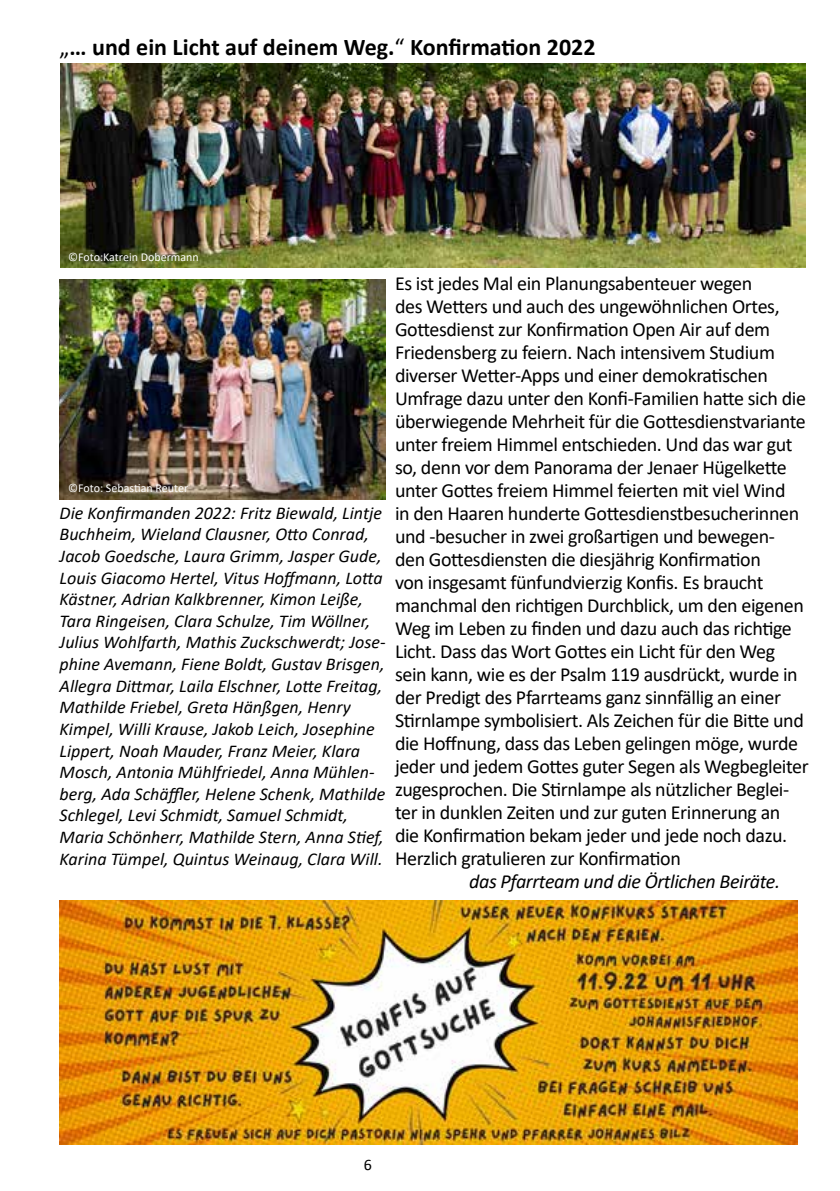
<style>
.page{position:relative;width:840px;height:1191px;background:#fff}
.page>*{position:absolute;margin:0;border:0;box-sizing:border-box;transform-origin:0 0}
.t1{font:700 24px "Calibri";color:#000}
.t2{font:20px/23px "Calibri";letter-spacing:-.02em;color:#000}
.t3{font:italic 20px "Calibri";letter-spacing:-.02em;color:#000}
.t4{font:italic 18px/21.6px "Calibri";color:#000}
.t5{font:16px "Calibri";color:#000}
.t6{font:12px "Calibri";color:#fff}
.s1{font-weight:400}
</style>
<div class="page">
<img style="left:60px;top:64px;width:745px;height:203px">
<img style="left:60px;top:279px;width:326px;height:220px">
<img style="left:60px;top:901px;width:736px;height:243px">
<p class="t1" style="left:60px;top:30px;width:537px"><span class="s1">„</span>… und ein Licht auf deinem Weg.<span class="s1">“</span> Konfirmation 2022</p>
<p class="t6" style="left:68px;top:248px;width:132px">©Foto:Katrein Dobermann</p>
<p class="t6" style="left:68px;top:479px;width:122px">©Foto: Sebastian Reuter</p>
<p class="t4" style="left:60px;top:501px;width:327px">Die Konfirmanden 2022: Fritz Biewald, Lintje Buchheim, Wieland Clausner, Otto Conrad, Jacob Goedsche, Laura Grimm, Jasper Gude, Louis Giacomo Hertel, Vitus Hoffmann, Lotta Kästner, Adrian Kalkbrenner, Kimon Leiße, Tara Ringeisen, Clara Schulze, Tim Wöllner, Julius Wohlfarth, Mathis Zuckschwerdt; Jose&shy;phine Avemann, Fiene Boldt, Gustav Brisgen, Allegra Dittmar, Laila Elschner, Lotte Freitag, Mathilde Friebel, Greta Hänßgen, Henry Kimpel, Willi Krause, Jakob Leich, Josephine Lippert, Noah Mauder, Franz Meier, Klara Mosch, Antonia Mühlfriedel, Anna Mühlen&shy;berg, Ada Schäffler, Helene Schenk, Mathilde Schlegel, Levi Schmidt, Samuel Schmidt, Maria Schönherr, Mathilde Stern, Anna Stief, Karina Tümpel, Quintus Weinaug, Clara Will.</p>
<p class="t2" style="left:395px;top:271px;width:415px">Es ist jedes Mal ein Planungsabenteuer wegen<br>des Wetters und auch des ungewöhnlichen Ortes, Gottesdienst zur Konfirmation Open Air auf dem Friedensberg zu feiern. Nach intensivem Studium diverser Wetter-Apps und einer demokratischen Umfrage dazu unter den Konfi-Familien hatte sich die überwiegende Mehrheit für die Gottesdienstvariante unter freiem Himmel entschieden. Und das war gut so, denn vor dem Panorama der Jenaer Hügelkette unter Gottes freiem Himmel feierten mit viel Wind<br>in den Haaren hunderte Gottesdienstbesucherinnen und -besucher in zwei großartigen und bewegen&shy;den Gottesdiensten die diesjährig Konfirmation<br>von insgesamt fünfundvierzig Konfis. Es braucht manchmal den richtigen Durchblick, um den eigenen Weg im Leben zu finden und dazu auch das richtige Licht. Dass das Wort Gottes ein Licht für den Weg sein kann, wie es der Psalm 119 ausdrückt, wurde in der Predigt des Pfarrteams ganz sinnfällig an einer Stirnlampe symbolisiert. Als Zeichen für die Bitte und die Hoffnung, dass das Leben gelingen möge, wurde jeder und jedem Gottes guter Segen als Wegbegleiter zugesprochen. Die Stirnlampe als nützlicher Beglei&shy;ter in dunklen Zeiten und zur guten Erinnerung an die Konfirmation bekam jeder und jede noch dazu.<br>Herzlich gratulieren zur Konfirmation</p>
<p class="t3" style="left:469px;top:867px;width:312px">das Pfarrteam und die Örtlichen Beiräte.</p>
<p class="t5" style="left:363px;top:1154px;width:10px">6</p>
</div>
